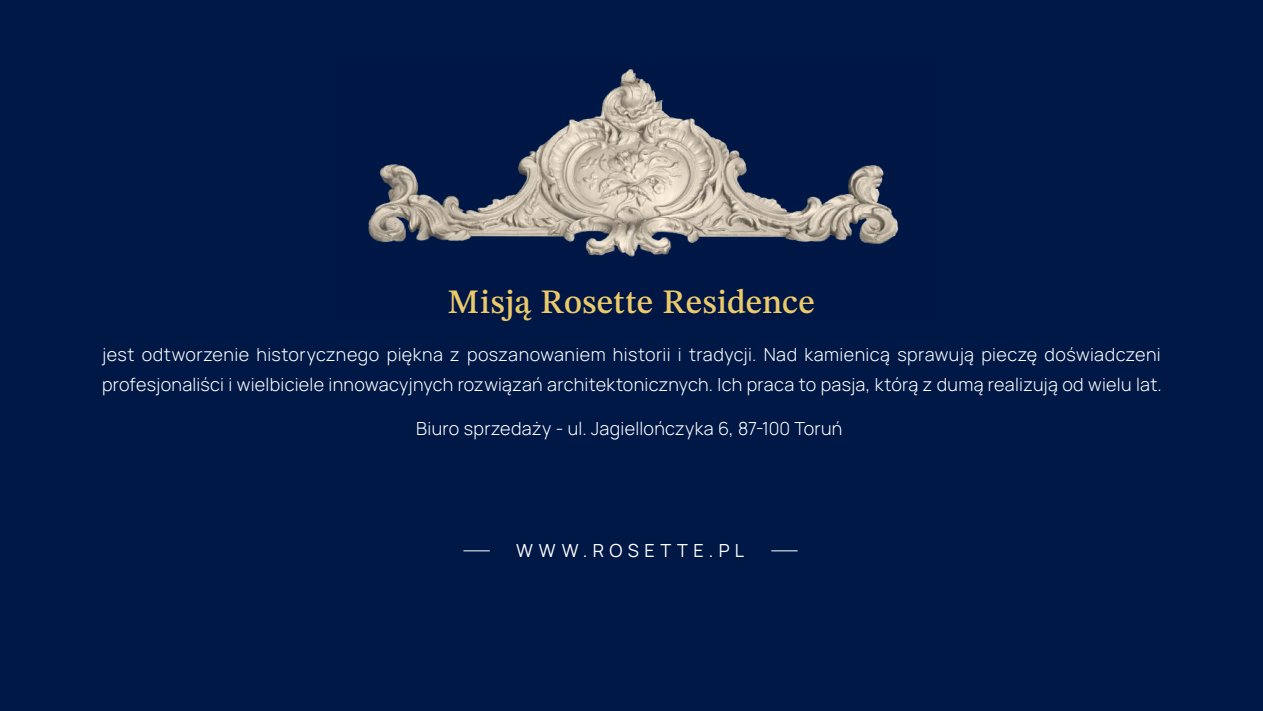
<style>
.page{position:relative;width:1263px;height:711px;background:#fff}
.page>*{position:absolute;margin:0;border:0;box-sizing:border-box;transform-origin:0 0}
.t1{font:500 34.2px "STIX Two Text";letter-spacing:.01em;color:#ecc969}
.t2{font:300 18px/30px "Manrope";letter-spacing:.015em;color:#fff}
.t3{font:18px "Manrope";letter-spacing:.31em;color:#fff}
</style>
<div class="page">
<div style="left:0;top:0;width:1263px;height:710px;background:#001846"></div>
<img style="left:368px;top:69px;width:531px;height:188px">
<svg style="left:771px;top:550px;width:27px;height:1px"></svg>
<svg style="left:463px;top:550px;width:27px;height:1px"></svg>
<h1 class="t1" style="left:448px;top:276px;width:369px">Misją Rosette Residence</h1>
<p class="t2" style="left:102px;top:338px;width:1061px">jest odtworzenie historycznego piękna z poszanowaniem historii i tradycji. Nad kamienicą sprawują pieczę doświadczeni profesjonaliści i wielbiciele innowacyjnych rozwiązań architektonicznych. Ich praca to pasja, którą z dumą realizują od wielu lat.</p>
<p class="t2" style="left:416px;top:412px;width:428px">Biuro sprzedaży - ul. Jagiellończyka 6, 87-100 Toruń</p>
<p class="t3" style="left:516px;top:537px;width:230px">WWW.ROSETTE.PL</p>
</div>
